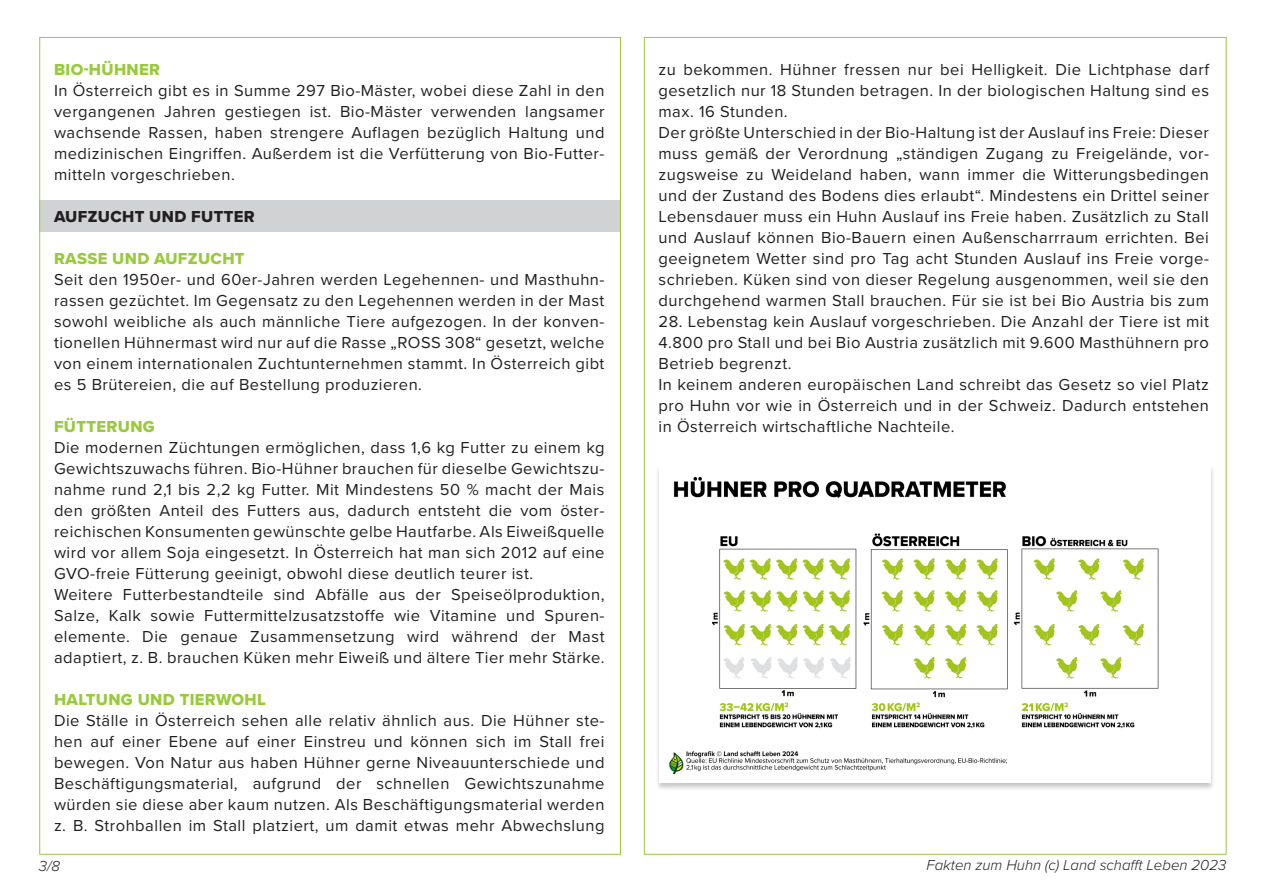
<style>
.page{position:relative;width:1263px;height:893px;background:#fff}
.page>*{position:absolute;margin:0;border:0;box-sizing:border-box;transform-origin:0 0}
.Fließtext1{font:16.5px/21px "Proxima Nova";letter-spacing:.03em;color:#231f20;text-align:justify}
.head_gruen1{font:16.5px "Proxima Nova Extrabld";letter-spacing:.02em;color:#99ca3b}
.head_grau_1{font:16.5px "Proxima Nova Extrabld";letter-spacing:.02em;color:#231f20}
.t1{font:italic 300 15px "Proxima Nova";color:#231f20}
</style>
<div class="page">
<div style="left:39px;top:200px;width:582px;height:32px;background:#d1d2d4"></div>
<div style="left:655px;top:465px;width:560px;height:326px;background:#231f20;opacity:.25"></div>
<img style="left:660px;top:465px;width:550px;height:317px">
<p class="head_gruen1" style="left:54px;top:60px;width:108px">BIO-HÜHNER</p>
<p class="Fließtext1" style="left:54px;top:80px;width:552px">In Österreich gibt es in Summe 297 Bio-Mäster, wobei diese Zahl in den vergangenen Jahren gestiegen ist. Bio-Mäster verwenden langsamer wachsende Rassen, haben strengere Auflagen bezüglich Haltung und medizinischen Eingriffen. Außerdem ist die Verfütterung von Bio-Futter&shy;mitteln vorgeschrieben.</p>
<p class="head_grau_1" style="left:54px;top:207px;width:202px">AUFZUCHT UND FUTTER</p>
<p class="head_gruen1" style="left:54px;top:249px;width:192px">RASSE UND AUFZUCHT</p>
<p class="Fließtext1" style="left:54px;top:269px;width:552px">Seit den 1950er- und 60er-Jahren werden Legehennen- und Masthuhn&shy;rassen gezüchtet. Im Gegensatz zu den Legehennen werden in der Mast sowohl weibliche als auch männliche Tiere aufgezogen. In der konven&shy;tionellen Hühnermast wird nur auf die Rasse „ROSS 308“ gesetzt, welche von einem internationalen Zuchtunternehmen stammt. In Österreich gibt es 5 Brütereien, die auf Bestellung produzieren.</p>
<p class="head_gruen1" style="left:54px;top:417px;width:102px">FÜTTERUNG</p>
<p class="Fließtext1" style="left:54px;top:437px;width:552px">Die modernen Züchtungen ermöglichen, dass 1,6 kg Futter zu einem kg Gewichtszuwachs führen. Bio-Hühner brauchen für dieselbe Gewichtszu&shy;nahme rund 2,1 bis 2,2 kg Futter. Mit Mindestens 50 % macht der Mais den größten Anteil des Futters aus, dadurch entsteht die vom öster&shy;reichischen Konsumenten gewünschte gelbe Hautfarbe. Als Eiweißquelle wird vor allem Soja eingesetzt. In Österreich hat man sich 2012 auf eine GVO-freie Fütterung geeinigt, obwohl diese deutlich teurer ist.</p>
<p class="Fließtext1" style="left:54px;top:584px;width:552px">Weitere Futterbestandteile sind Abfälle aus der Speiseölproduktion, Salze, Kalk sowie Futtermittelzusatzstoffe wie Vitamine und Spuren&shy;elemente. Die genaue Zusammensetzung wird während der Mast adaptiert, z. B. brauchen Küken mehr Eiweiß und ältere Tier mehr Stärke.</p>
<p class="head_gruen1" style="left:54px;top:690px;width:213px">HALTUNG UND TIERWOHL</p>
<p class="Fließtext1" style="left:54px;top:710px;width:552px">Die Ställe in Österreich sehen alle relativ ähnlich aus. Die Hühner ste&shy;hen auf einer Ebene auf einer Einstreu und können sich im Stall frei bewegen. Von Natur aus haben Hühner gerne Niveauunterschiede und Beschäftigungsmaterial, aufgrund der schnellen Gewichtszunahme würden sie diese aber kaum nutzen. Als Beschäftigungsmaterial werden z. B. Strohballen im Stall platziert, um damit etwas mehr Abwechslung</p>
<p class="Fließtext1" style="left:658px;top:59px;width:552px">zu bekommen. Hühner fressen nur bei Helligkeit. Die Lichtphase darf gesetzlich nur 18 Stunden betragen. In der biologischen Haltung sind es max. 16 Stunden.</p>
<p class="Fließtext1" style="left:658px;top:122px;width:552px">Der größte Unterschied in der Bio-Haltung ist der Auslauf ins Freie: Dieser muss gemäß der Verordnung „ständigen Zugang zu Freigelände, vor&shy;zugsweise zu Weideland haben, wann immer die Witterungsbedingen und der Zustand des Bodens dies erlaubt“. Mindestens ein Drittel seiner Lebensdauer muss ein Huhn Auslauf ins Freie haben. Zusätzlich zu Stall und Auslauf können Bio-Bauern einen Außenscharrraum errichten. Bei geeignetem Wetter sind pro Tag acht Stunden Auslauf ins Freie vorge&shy;schrieben. Küken sind von dieser Regelung ausgenommen, weil sie den durchgehend warmen Stall brauchen. Für sie ist bei Bio Austria bis zum</p>
<p class="Fließtext1" style="left:658px;top:311px;width:552px">28. Lebenstag kein Auslauf vorgeschrieben. Die Anzahl der Tiere ist mit 4.800 pro Stall und bei Bio Austria zusätzlich mit 9.600 Masthühnern pro Betrieb begrenzt.</p>
<p class="Fließtext1" style="left:658px;top:374px;width:552px">In keinem anderen europäischen Land schreibt das Gesetz so viel Platz pro Huhn vor wie in Österreich und in der Schweiz. Dadurch entstehen in Österreich wirtschaftliche Nachteile.</p>
<p class="t1" style="left:39px;top:854px;width:22px">3/8</p>
<p class="t1" style="left:926px;top:854px;width:301px">Fakten zum Huhn (c) Land schafft Leben 2023</p>
</div>
